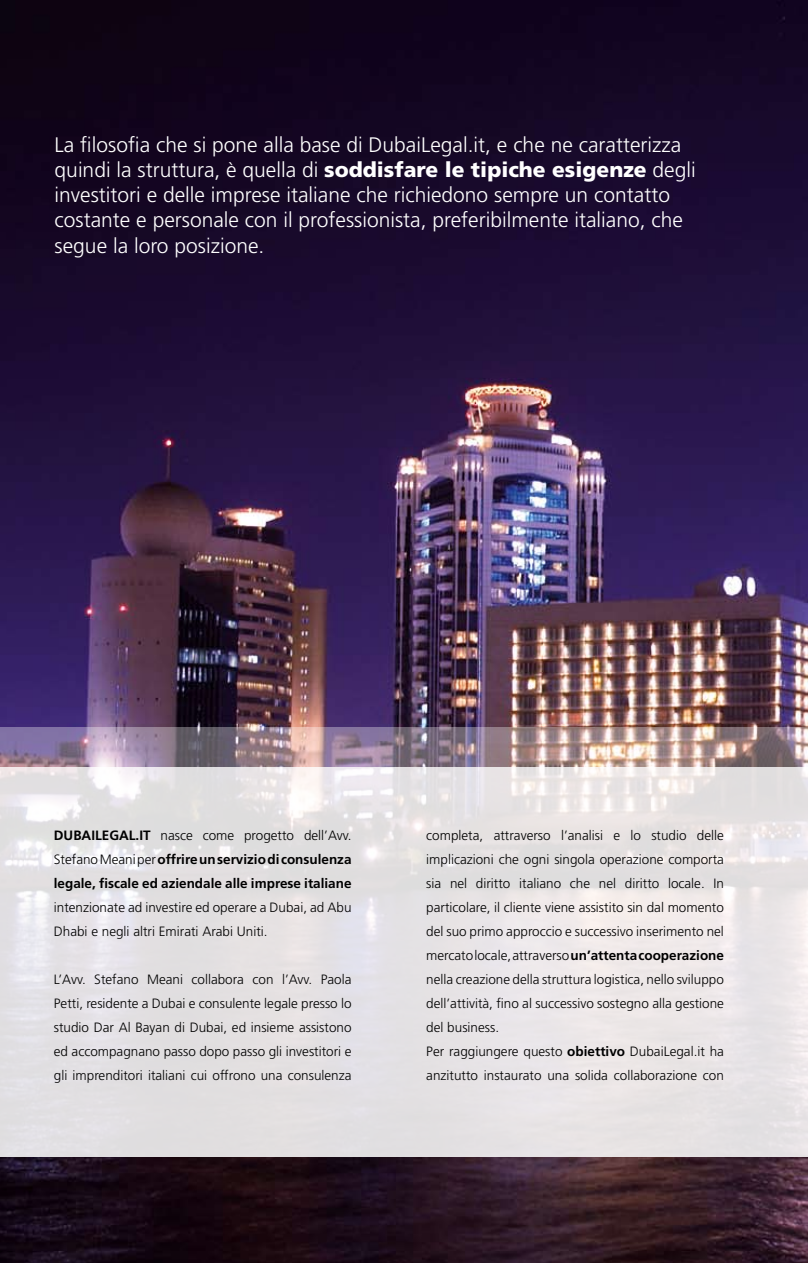
<style>
.page{position:relative;width:808px;height:1263px;background:#fff}
.page>*{position:absolute;margin:0;border:0;box-sizing:border-box;transform-origin:0 0}
.t1{font:300 21px/25.2px "Frutiger";color:#fff}
.t2{font:300 13.5px/24px "Frutiger";color:#000}
.t3{font:700 13.5px/24px "Frutiger";color:#000;text-align:justify}
.s1{font-weight:900}
.s2{font-weight:300}
.s3{font-weight:700}
</style>
<div class="page">
<img style="left:0;top:0;width:808px;height:1263px">
<img style="left:0;top:727px;width:808px;height:40px">
<svg style="left:0;top:767px;width:808px;height:390px;background:#e6e3e4"></svg>
<p class="t1" style="left:55px;top:132px;width:642px">La filosofia che si pone alla base di DubaiLegal.it, e che ne caratterizza quindi la struttura, è quella di <span class="s1">soddisfare le tipiche esigenze</span> degli investitori e delle imprese italiane che richiedono sempre un contatto costante e personale con il professionista, preferibilmente italiano, che segue la loro posizione.</p>
<p class="t3" style="left:54px;top:824px;width:299px">DubaiLegal.it <span class="s2">nasce come progetto dell’Avv.<br>Stefano Meani per</span> offrire un servizio di consulenza legale, fiscale ed aziendale alle imprese italiane</p>
<p class="t2" style="left:54px;top:896px;width:299px">intenzionate ad investire ed operare a Dubai, ad Abu<br>Dhabi e negli altri Emirati Arabi Uniti.</p>
<p class="t2" style="left:54px;top:968px;width:299px;text-align:justify">L’Avv. Stefano Meani collabora con l’Avv. Paola Petti, residente a Dubai e consulente legale presso lo studio Dar Al Bayan di Dubai, ed insieme assistono ed accompagnano passo dopo passo gli investitori e gli imprenditori italiani cui offrono una consulenza</p>
<p class="t2" style="left:426px;top:824px;width:299px">completa, attraverso l’analisi e lo studio delle implicazioni che ogni singola operazione comporta sia nel diritto italiano che nel diritto locale. In particolare, il cliente viene assistito sin dal momento del suo primo approccio e successivo inserimento nel mercato locale, attraverso <span class="s3">un’attenta cooperazione </span>nella creazione della struttura logistica, nello sviluppo dell’attività, fino al successivo sostegno alla gestione del business.<br>Per raggiungere questo <span class="s3">obiettivo</span> DubaiLegal.it ha anzitutto instaurato una solida collaborazione con</p>
</div>
